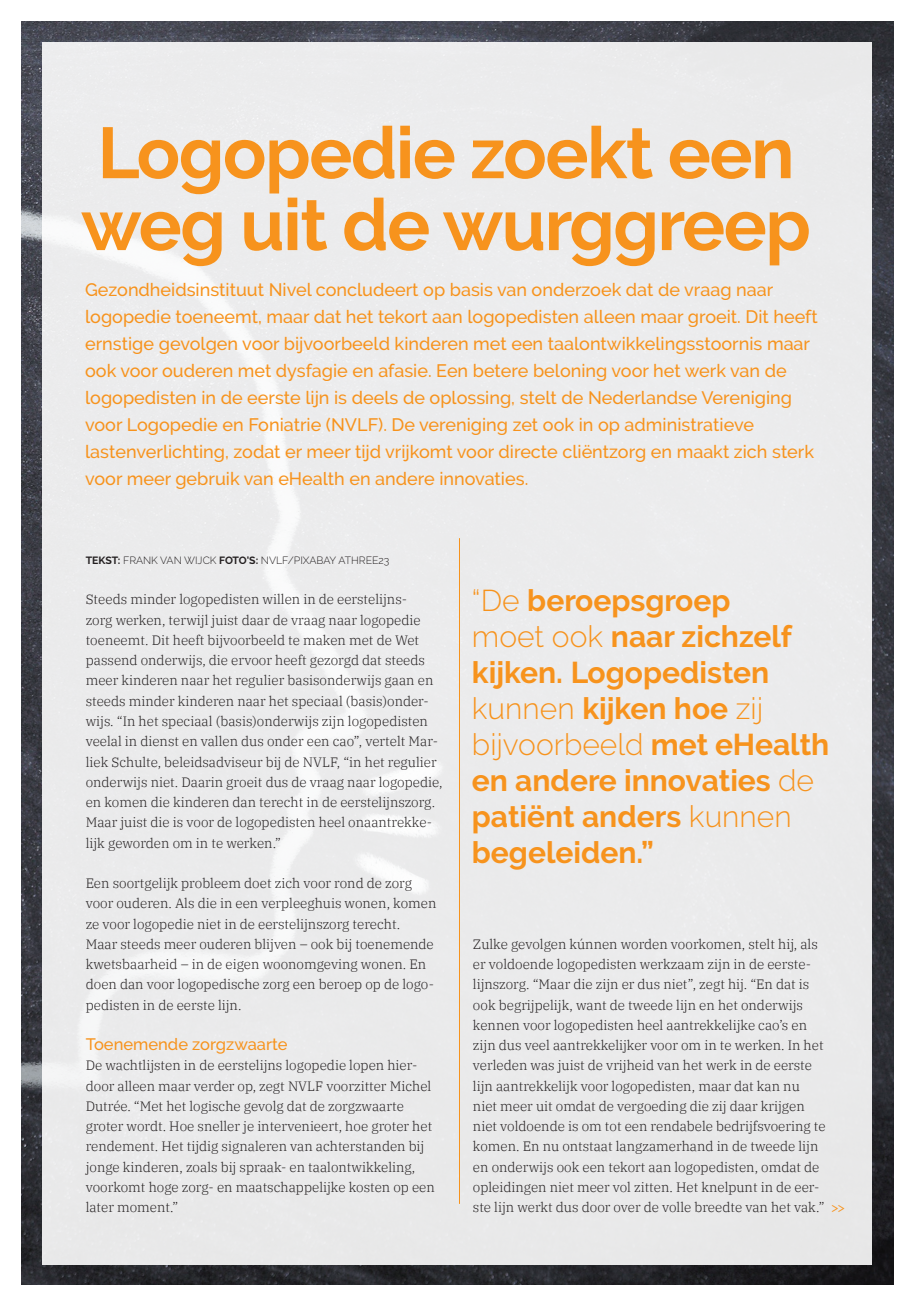
<style>
.page{position:relative;width:915px;height:1306px;background:#fff}
.page>*{position:absolute;margin:0;border:0;box-sizing:border-box;transform-origin:0 0}
.t1{font:700 71.85px/71.8px "Raleway";letter-spacing:-.02em;color:#f7931d}
.t2{font:700 30px/36px "Raleway";color:#f7931d}
.t3{font:500 18px/27px "Raleway";color:#f7931d}
.t4{font:500 16.5px "Raleway";color:#f7931d}
.t5{font:300 13.5px/20.2px "IBM Plex Serif";color:#231f20}
.t6{font:300 10.5px "Raleway";color:#231f20}
.s1{font-weight:700}
.s2{font-weight:300}
.s3{font-family:"Raleway";font-weight:400;color:#f7931d}
</style>
<div class="page">
<img style="left:21px;top:21px;width:872px;height:1263px">
<div style="left:43px;top:43px;width:829px;height:1221px;background:#ebebec"></div>
<hr style="left:459px;top:538px;width:1px;height:665px;background:#f7931d">
<h1 class="t1" style="left:81px;top:117px;width:731px">Logopedie zoekt een weg uit de wurggreep</h1>
<p class="t3" style="left:85px;top:276px;width:733px">Gezondheidsinstituut Nivel concludeert op basis van onderzoek dat de vraag naar logopedie toeneemt, maar dat het tekort aan logopedisten alleen maar groeit. Dit heeft ernstige gevolgen voor bijvoorbeeld kinderen met een taalontwikkelingsstoornis maar ook voor ouderen met dysfagie en afasie. Een betere beloning voor het werk van de logopedisten in de eerste lijn is deels de oplossing, stelt de Nederlandse Vereniging voor Logopedie en Foniatrie (NVLF). De vereniging zet ook in op administratieve lastenverlichting, zodat er meer tijd vrijkomt voor directe cliëntzorg en maakt zich sterk voor meer gebruik van eHealth en andere innovaties.</p>
<p class="t6" style="left:86px;top:554px;width:305px"><span class="s1">TEKST:</span> FRANK VAN WIJCK <span class="s1">FOTO'S:</span> NVLF/PIXABAY ATHREE23</p>
<p class="t5" style="left:86px;top:588px;width:358px">Steeds minder logopedisten willen in de eerstelijns-<br>zorg werken, terwijl juist daar de vraag naar logopedie toeneemt. Dit heeft bijvoorbeeld te maken met de Wet passend onderwijs, die ervoor heeft gezorgd dat steeds meer kinderen naar het regulier basisonderwijs gaan en steeds minder kinderen naar het speciaal (basis)onder&shy;wijs. “In het speciaal (basis)onderwijs zijn logopedisten veelal in dienst en vallen dus onder een cao”, vertelt Mar&shy;liek Schulte, beleidsadviseur bij de NVLF, “in het regulier onderwijs niet. Daarin groeit dus de vraag naar logopedie, en komen die kinderen dan terecht in de eerstelijnszorg.<br>Maar juist die is voor de logopedisten heel onaantrekke&shy;lijk geworden om in te werken.”</p>
<p class="t5" style="left:86px;top:872px;width:352px">Een soortgelijk probleem doet zich voor rond de zorg voor ouderen. Als die in een verpleeghuis wonen, komen ze voor logopedie niet in de eerstelijnszorg terecht.<br>Maar steeds meer ouderen blijven – ook bij toenemende kwetsbaarheid – in de eigen woonomgeving wonen. En doen dan voor logopedische zorg een beroep op de logo&shy;pedisten in de eerste lijn.</p>
<p class="t4" style="left:86px;top:1034px;width:203px">Toenemende zorgzwaarte</p>
<p class="t5" style="left:86px;top:1054px;width:350px">De wachtlijsten in de eerstelijns logopedie lopen hier&shy;door alleen maar verder op, zegt NVLF voorzitter Michel Dutrée. “Met het logische gevolg dat de zorgzwaarte groter wordt. Hoe sneller je intervenieert, hoe groter het rendement. Het tijdig signaleren van achterstanden bij jonge kinderen, zoals bij spraak- en taalontwikkeling, voorkomt hoge zorg- en maatschappelijke kosten op een later moment.”</p>
<h2 class="t2" style="left:472px;top:583px;width:359px"><span class="s2">“De</span> beroepsgroep<br><span class="s2">moet ook</span> naar zichzelf kijken. Logopedisten <span class="s2">kunnen</span> kijken hoe <span class="s2">zij bijvoorbeeld</span> met eHealth en andere innovaties <span class="s2">de </span>patiënt anders <span class="s2">kunnen </span>begeleiden.”</h2>
<p class="t5" style="left:473px;top:932px;width:373px">Zulke gevolgen kúnnen worden voorkomen, stelt hij, als<br>er voldoende logopedisten werkzaam zijn in de eerste&shy;lijnszorg. “Maar die zijn er dus niet”, zegt hij. “En dat is<br>ook begrijpelijk, want de tweede lijn en het onderwijs kennen voor logopedisten heel aantrekkelijke cao’s en<br>zijn dus veel aantrekkelijker voor om in te werken. In het verleden was juist de vrijheid van het werk in de eerste<br>lijn aantrekkelijk voor logopedisten, maar dat kan nu<br>niet meer uit omdat de vergoeding die zij daar krijgen<br>niet voldoende is om tot een rendabele bedrijfsvoering te komen. En nu ontstaat langzamerhand in de tweede lijn<br>en onderwijs ook een tekort aan logopedisten, omdat de opleidingen niet meer vol zitten. Het knelpunt in de eer-<br>ste lijn werkt dus door over de volle breedte van het vak.” <span class="s3">&gt;&gt;</span></p>
</div>
